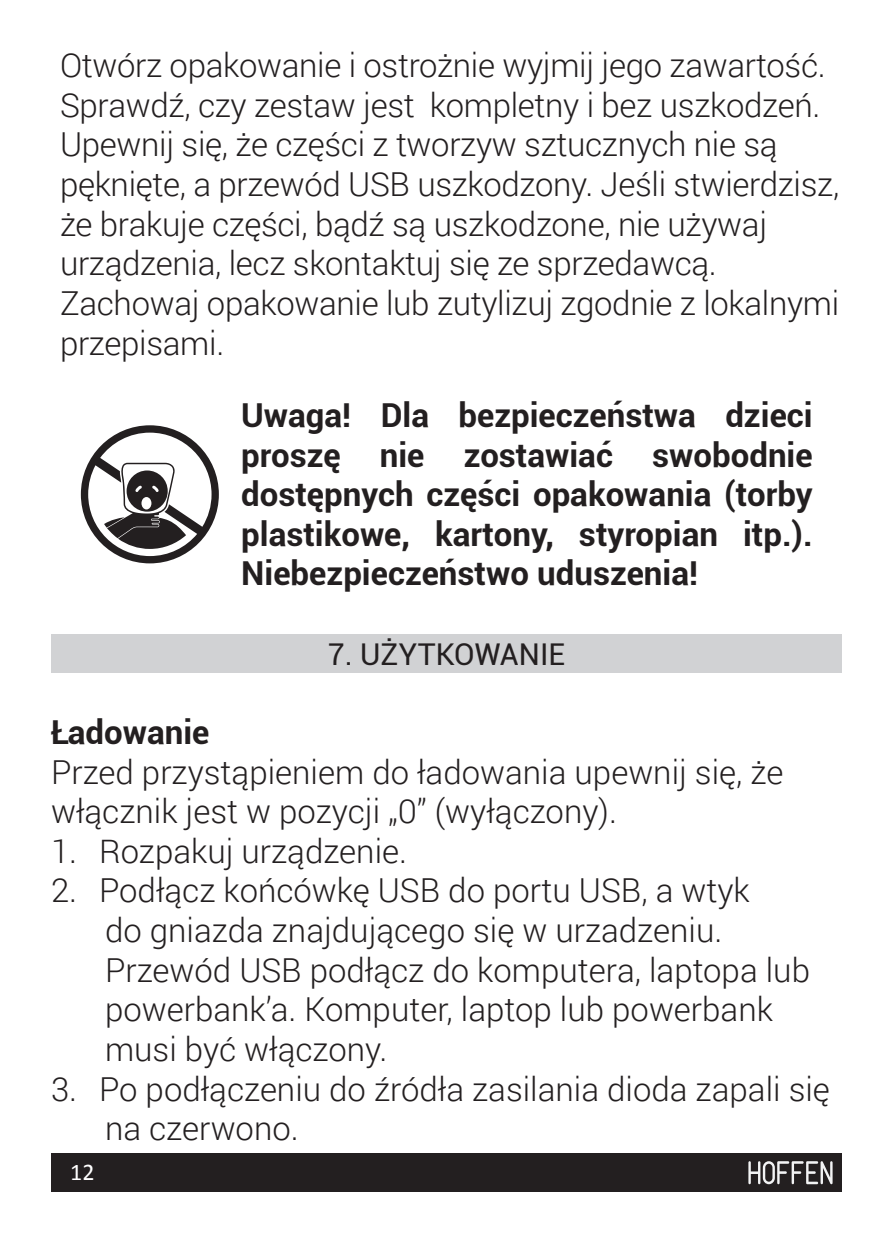
<style>
.page{position:relative;width:893px;height:1234px;background:#fff}
.page>*{position:absolute;margin:0;border:0;box-sizing:border-box;transform-origin:0 0}
.normalny{font:300 33px/39.6px "Roboto";letter-spacing:-.01em;color:#231f20}
.normalny-2{font:700 33px/39.6px "Roboto";color:#231f20;text-align:justify}
._1-lista{font:700 33px "Roboto";color:#231f20}
.TYTULY_ROZDZIALOW{font:30px "Roboto";color:#231f20}
.t1{font:24px "Calibri";color:#fff}
</style>
<div class="page">
<div style="left:51px;top:1152px;width:791px;height:39px;background:#231f20"></div>
<svg style="left:748px;top:1161px;width:85px;height:22px"></svg>
<div style="left:51px;top:634px;width:791px;height:38px;background:#d1d2d4"></div>
<svg style="left:81px;top:425px;width:138px;height:138px"></svg>
<p class="normalny" style="left:60px;top:44px;width:781px">Otwórz opakowanie i ostrożnie wyjmij jego zawartość.<br>Sprawdź, czy zestaw jest kompletny i bez uszkodzeń.<br>Upewnij się, że części z tworzyw sztucznych nie są pęknięte, a przewód USB uszkodzony. Jeśli stwierdzisz, że brakuje części, bądź są uszkodzone, nie używaj urządzenia, lecz skontaktuj się ze sprzedawcą.<br>Zachowaj opakowanie lub zutylizuj zgodnie z lokalnymi przepisami.</p>
<p class="normalny-2" style="left:241px;top:394px;width:573px">Uwaga! Dla bezpieczeństwa dzieci proszę nie zostawiać swobodnie dostępnych części opakowania (torby plastikowe, kartony, styropian itp.).<br>Niebezpieczeństwo uduszenia!</p>
<p class="TYTULY_ROZDZIALOW" style="left:328px;top:632px;width:239px">7. UŻYTKOWANIE</p>
<p class="_1-lista" style="left:51px;top:708px;width:160px">Ładowanie</p>
<p class="normalny" style="left:51px;top:750px;width:734px">Przed przystąpieniem do ładowania upewnij się, że włącznik jest w pozycji „0” (wyłączony).</p>
<p class="normalny" style="left:51px;top:830px;width:357px">1. Rozpakuj urządzenie.</p>
<p class="normalny" style="left:105px;top:869px;width:706px;text-indent:-54px">2. Podłącz końcówkę USB do portu USB, a wtyk<br>do gniazda znajdującego się w urzadzeniu.<br>Przewód USB podłącz do komputera, laptopa lub powerbank’a. Komputer, laptop lub powerbank musi być włączony.</p>
<p class="normalny" style="left:105px;top:1067px;width:726px;text-indent:-54px">3. Po podłączeniu do źródła zasilania dioda zapali się na czerwono.</p>
<p class="t1" style="left:70px;top:1156px;width:26px">12</p>
</div>
